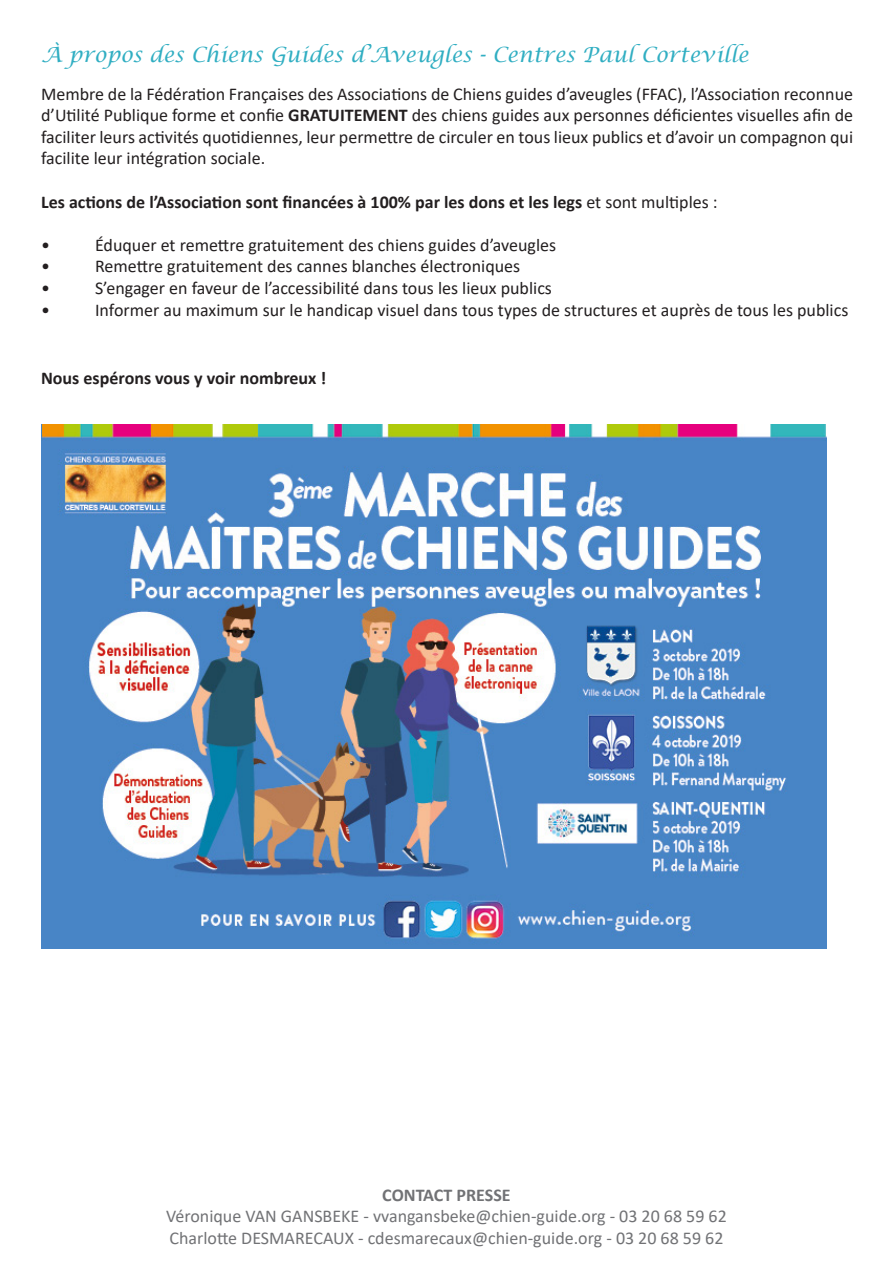
<style>
.page{position:relative;width:893px;height:1263px;background:#fff}
.page>*{position:absolute;margin:0;border:0;box-sizing:border-box;transform-origin:0 0}
.t1{font:italic 21px "Lucida Calligraphy";color:#30aec2}
.t2{font:18px/21.6px "Calibri";color:#231f20;text-align:justify}
.t3{font:18px "Calibri";color:#717275}
.t4{font:700 18px "Calibri";color:#231f20}
.t5{font:700 18px "Calibri";color:#717275}
.s1{font-weight:700}
.s2{font-weight:400}
</style>
<div class="page">
<img style="left:41px;top:424px;width:786px;height:524px">
<p class="t1" style="left:41px;top:42px;width:709px">À propos des Chiens Guides d’Aveugles - Centres Paul Corteville</p>
<p class="t2" style="left:41px;top:82px;width:813px">Membre de la Fédération Françaises des Associations de Chiens guides d’aveugles (FFAC), l’Association reconnue d’Utilité Publique forme et confie <span class="s1">GRATUITEMENT</span> des chiens guides aux personnes déficientes visuelles afin de faciliter leurs activités quotidiennes, leur permettre de circuler en tous lieux publics et d’avoir un compagnon qui facilite leur intégration sociale.</p>
<p class="t4" style="left:41px;top:189px;width:678px">Les actions de l’Association sont financées à 100% par les dons et les legs <span class="s2">et sont multiples :</span></p>
<p class="t2" style="left:41px;top:234px;width:10px">•</p>
<p class="t2" style="left:95px;top:234px;width:463px">Éduquer et remettre gratuitement des chiens guides d’aveugles</p>
<p class="t2" style="left:41px;top:255px;width:10px">•</p>
<p class="t2" style="left:95px;top:255px;width:427px">Remettre gratuitement des cannes blanches électroniques</p>
<p class="t2" style="left:41px;top:277px;width:10px">•</p>
<p class="t2" style="left:95px;top:277px;width:458px">S’engager en faveur de l’accessibilité dans tous les lieux publics</p>
<p class="t2" style="left:41px;top:298px;width:10px">•</p>
<p class="t2" style="left:95px;top:298px;width:755px">Informer au maximum sur le handicap visuel dans tous types de structures et auprès de tous les publics</p>
<p class="t4" style="left:41px;top:365px;width:287px">Nous espérons vous y voir nombreux !</p>
<p class="t5" style="left:382px;top:1182px;width:130px">CONTACT PRESSE</p>
<p class="t3" style="left:166px;top:1204px;width:562px">Véronique VAN GANSBEKE - vvangansbeke@chien-guide.org - 03 20 68 59 62</p>
<p class="t3" style="left:169px;top:1225px;width:556px">Charlotte DESMARECAUX - cdesmarecaux@chien-guide.org - 03 20 68 59 62</p>
</div>
